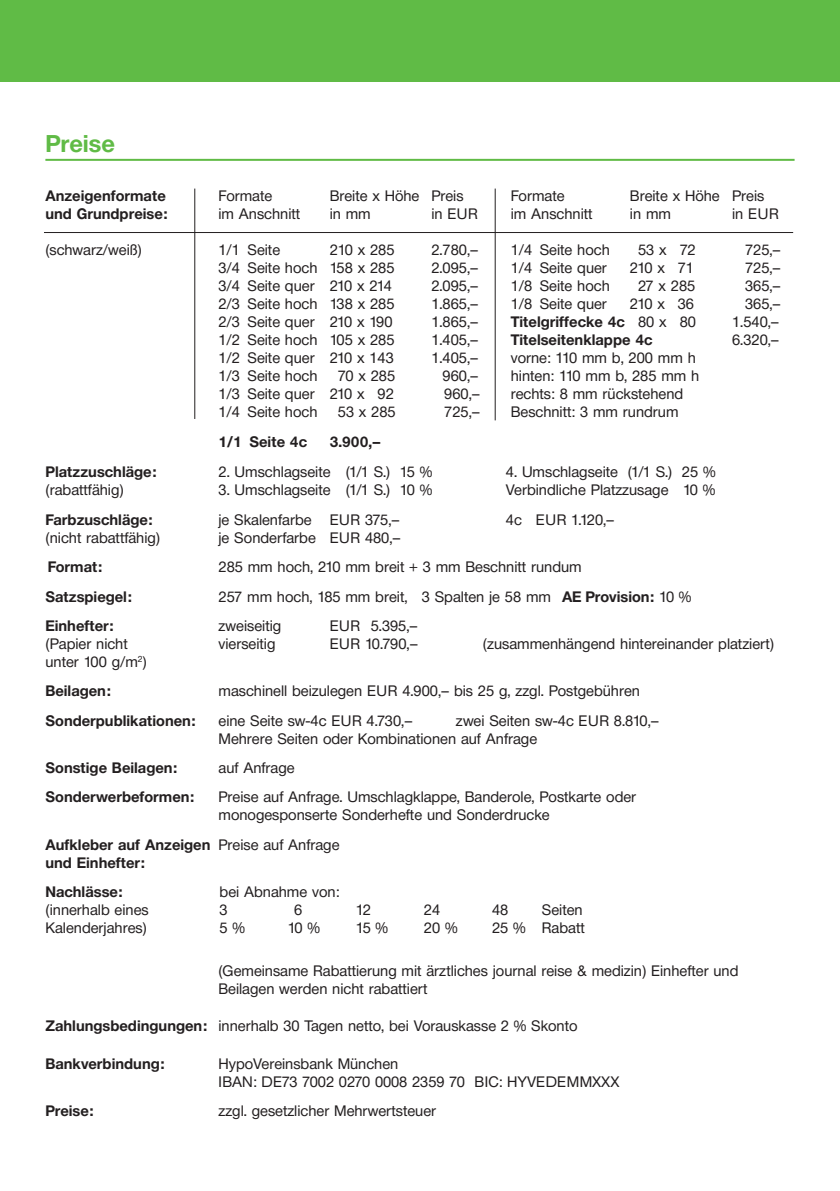
<style>
.page{position:relative;width:840px;height:1191px;background:#fff}
.page>*{position:absolute;margin:0;border:0;box-sizing:border-box;transform-origin:0 0}
.t1{font:700 24px "Neue Helvetica BQ";color:#60bb46}
.t2{font:15px/18px "Neue Helvetica BQ";color:#231f20}
.t3{font:700 15px/18px "Neue Helvetica BQ";color:#231f20}
.s1{font-weight:400}
.s2{font-weight:700}
</style>
<div class="page">
<div style="left:0;top:0;width:839px;height:81px;background:#60bb46"></div>
<hr style="left:45px;top:159px;width:749px;height:2px;background:#60bb46">
<hr style="left:494px;top:189px;width:1px;height:231px;background:#231f20">
<hr style="left:194px;top:189px;width:1px;height:230px;background:#231f20">
<hr style="left:44px;top:232px;width:748px;height:1px;background:#231f20">
<h1 class="t1" style="left:45px;top:128px;width:71px">Preise</h1>
<p class="t3" style="left:45px;top:187px;width:122px">Anzeigenformate</p>
<p class="t2" style="left:218px;top:187px;width:55px">Formate</p>
<p class="t2" style="left:329px;top:187px;width:135px">Breite x Höhe Preis</p>
<p class="t2" style="left:510px;top:187px;width:55px">Formate</p>
<p class="t2" style="left:629px;top:187px;width:136px">Breite x Höhe Preis</p>
<p class="t3" style="left:45px;top:205px;width:123px">und Grundpreise:</p>
<p class="t2" style="left:218px;top:205px;width:83px">im Anschnitt</p>
<p class="t2" style="left:329px;top:205px;width:43px">in mm</p>
<p class="t2" style="left:431px;top:205px;width:48px">in EUR</p>
<p class="t2" style="left:510px;top:205px;width:83px">im Anschnitt</p>
<p class="t2" style="left:629px;top:205px;width:43px">in mm</p>
<p class="t2" style="left:731px;top:205px;width:48px">in EUR</p>
<p class="t2" style="left:45px;top:241px;width:98px">(schwarz/weiß)</p>
<p class="t2" style="left:218px;top:241px;width:63px">1/1 Seite</p>
<p class="t2" style="left:329px;top:241px;width:66px">210 x 285</p>
<p class="t2" style="left:431px;top:241px;width:48px">2.780,–</p>
<p class="t2" style="left:510px;top:241px;width:100px">1/4 Seite hoch</p>
<p class="t2" style="left:637px;top:241px;width:59px">53 x 72</p>
<p class="t2" style="left:744px;top:241px;width:37px">725,–</p>
<p class="t2" style="left:218px;top:259px;width:177px">3/4 Seite hoch 158 x 285</p>
<p class="t2" style="left:431px;top:259px;width:48px">2.095,–</p>
<p class="t2" style="left:510px;top:259px;width:98px">1/4 Seite quer</p>
<p class="t2" style="left:629px;top:259px;width:66px">210 x 71</p>
<p class="t2" style="left:744px;top:259px;width:37px">725,–</p>
<p class="t2" style="left:218px;top:277px;width:175px">3/4 Seite quer 210 x 214</p>
<p class="t2" style="left:431px;top:277px;width:48px">2.095,–</p>
<p class="t2" style="left:510px;top:277px;width:100px">1/8 Seite hoch</p>
<p class="t2" style="left:637px;top:277px;width:59px">27 x 285</p>
<p class="t2" style="left:744px;top:277px;width:37px">365,–</p>
<p class="t2" style="left:218px;top:295px;width:177px">2/3 Seite hoch 138 x 285</p>
<p class="t2" style="left:431px;top:295px;width:48px">1.865,–</p>
<p class="t2" style="left:510px;top:295px;width:98px">1/8 Seite quer</p>
<p class="t2" style="left:629px;top:295px;width:66px">210 x 36</p>
<p class="t2" style="left:744px;top:295px;width:37px">365,–</p>
<p class="t2" style="left:218px;top:313px;width:175px">2/3 Seite quer 210 x 190</p>
<p class="t2" style="left:431px;top:313px;width:48px">1.865,–</p>
<p class="t3" style="left:510px;top:313px;width:186px">Titelgriffecke 4c <span class="s1">80 x 80</span></p>
<p class="t2" style="left:731px;top:313px;width:48px">1.540,–</p>
<p class="t2" style="left:218px;top:331px;width:177px">1/2 Seite hoch 105 x 285</p>
<p class="t2" style="left:431px;top:331px;width:48px">1.405,–</p>
<p class="t3" style="left:510px;top:331px;width:143px">Titelseitenklappe 4c</p>
<p class="t2" style="left:731px;top:331px;width:48px">6.320,–</p>
<p class="t2" style="left:218px;top:349px;width:177px">1/2 Seite quer 210 x 143</p>
<p class="t2" style="left:431px;top:349px;width:48px">1.405,–</p>
<p class="t2" style="left:510px;top:349px;width:186px">vorne: 110 mm b, 200 mm h</p>
<p class="t2" style="left:218px;top:367px;width:100px">1/3 Seite hoch</p>
<p class="t2" style="left:337px;top:367px;width:59px">70 x 285</p>
<p class="t2" style="left:442px;top:367px;width:37px">960,–</p>
<p class="t2" style="left:510px;top:367px;width:190px">hinten: 110 mm b, 285 mm h</p>
<p class="t2" style="left:218px;top:385px;width:177px">1/3 Seite quer 210 x 92</p>
<p class="t2" style="left:444px;top:385px;width:37px">960,–</p>
<p class="t2" style="left:510px;top:385px;width:174px">rechts: 8 mm rückstehend</p>
<p class="t2" style="left:218px;top:403px;width:100px">1/4 Seite hoch</p>
<p class="t2" style="left:337px;top:403px;width:59px">53 x 285</p>
<p class="t2" style="left:444px;top:403px;width:37px">725,–</p>
<p class="t2" style="left:510px;top:403px;width:169px">Beschnitt: 3 mm rundrum</p>
<p class="t3" style="left:218px;top:433px;width:90px">1/1 Seite 4c</p>
<p class="t3" style="left:329px;top:433px;width:53px">3.900,–</p>
<p class="t3" style="left:45px;top:463px;width:112px">Platzzuschläge:</p>
<p class="t2" style="left:218px;top:463px;width:215px">2. Umschlagseite (1/1 S.) 15 %</p>
<p class="t2" style="left:505px;top:463px;width:211px">4. Umschlagseite (1/1 S.) 25 %</p>
<p class="t2" style="left:45px;top:481px;width:80px">(rabattfähig)</p>
<p class="t2" style="left:218px;top:481px;width:215px">3. Umschlagseite (1/1 S.) 10 %</p>
<p class="t2" style="left:505px;top:481px;width:211px">Verbindliche Platzzusage 10 %</p>
<p class="t3" style="left:45px;top:510px;width:109px">Farbzuschläge:</p>
<p class="t2" style="left:218px;top:510px;width:182px">je Skalenfarbe EUR 375,–</p>
<p class="t2" style="left:505px;top:510px;width:110px">4c EUR 1.120,–</p>
<p class="t2" style="left:45px;top:528px;width:116px">(nicht rabattfähig)</p>
<p class="t2" style="left:218px;top:528px;width:183px">je Sonderfarbe EUR 480,–</p>
<p class="t3" style="left:48px;top:558px;width:56px">Format:</p>
<p class="t2" style="left:218px;top:558px;width:364px">285 mm hoch, 210 mm breit + 3 mm Beschnitt rundum</p>
<p class="t3" style="left:45px;top:587px;width:88px">Satzspiegel:</p>
<p class="t2" style="left:218px;top:587px;width:474px">257 mm hoch, 185 mm breit, 3 Spalten je 58 mm <span class="s2">AE Provision:</span> 10 %</p>
<p class="t3" style="left:45px;top:616px;width:70px">Einhefter:</p>
<p class="t2" style="left:218px;top:616px;width:64px">zweiseitig</p>
<p class="t2" style="left:329px;top:616px;width:89px">EUR 5.395,–</p>
<p class="t2" style="left:45px;top:634px;width:84px">(Papier nicht</p>
<p class="t2" style="left:218px;top:634px;width:58px">vierseitig</p>
<p class="t2" style="left:329px;top:634px;width:89px">EUR 10.790,–</p>
<p class="t2" style="left:482px;top:634px;width:293px">(zusammenhängend hintereinander platziert)</p>
<p class="t2" style="left:45px;top:647px;width:103px;line-height:29.4px">unter 100 g/m<sup>2</sup>)<br><span class="s2">Beilagen:</span></p>
<p class="t2" style="left:218px;top:682px;width:423px">maschinell beizulegen EUR 4.900,– bis 25 g, zzgl. Postgebühren</p>
<p class="t3" style="left:45px;top:711px;width:152px">Sonderpublikationen:</p>
<p class="t2" style="left:218px;top:711px;width:195px">eine Seite sw-4c EUR 4.730,–</p>
<p class="t2" style="left:218px;top:711px;width:442px;text-indent:237px">zwei Seiten sw-4c EUR 8.810,–<br>Mehrere Seiten oder Kombinationen auf Anfrage</p>
<p class="t3" style="left:45px;top:758px;width:133px">Sonstige Beilagen:</p>
<p class="t2" style="left:218px;top:758px;width:78px">auf Anfrage</p>
<p class="t3" style="left:45px;top:788px;width:150px">Sonderwerbeformen:</p>
<p class="t2" style="left:218px;top:788px;width:419px">Preise auf Anfrage. Umschlagklappe, Banderole, Postkarte oder monogesponserte Sonderhefte und Sonderdrucke</p>
<p class="t3" style="left:45px;top:835px;width:295px">Aufkleber auf Anzeigen <span class="s1">Preise auf Anfrage </span>und Einhefter:</p>
<p class="t3" style="left:45px;top:882px;width:79px">Nachlässe:</p>
<p class="t2" style="left:219px;top:882px;width:121px">bei Abnahme von:</p>
<p class="t2" style="left:45px;top:900px;width:105px">(innerhalb eines</p>
<p class="t2" style="left:219px;top:900px;width:10px">3</p>
<p class="t2" style="left:294px;top:900px;width:10px">6</p>
<p class="t2" style="left:355px;top:900px;width:17px">12</p>
<p class="t2" style="left:423px;top:900px;width:18px">24</p>
<p class="t2" style="left:491px;top:900px;width:18px">48</p>
<p class="t2" style="left:541px;top:900px;width:42px">Seiten</p>
<p class="t2" style="left:45px;top:918px;width:103px">Kalenderjahres)</p>
<p class="t2" style="left:219px;top:918px;width:27px">5 %</p>
<p class="t2" style="left:287px;top:918px;width:34px">10 %</p>
<p class="t2" style="left:355px;top:918px;width:34px">15 %</p>
<p class="t2" style="left:423px;top:918px;width:35px">20 %</p>
<p class="t2" style="left:491px;top:918px;width:94px">25 % Rabatt</p>
<p class="t2" style="left:218px;top:961px;width:521px">(Gemeinsame Rabattierung mit ärztliches journal reise &amp; medizin) Einhefter und<br>Beilagen werden nicht rabattiert</p>
<p class="t2" style="left:45px;top:1017px;width:533px"><span class="s2">Zahlungsbedingungen:</span> innerhalb 30 Tagen netto, bei Vorauskasse 2 % Skonto</p>
<p class="t3" style="left:45px;top:1054px;width:121px">Bankverbindung:</p>
<p class="t2" style="left:218px;top:1054px;width:402px">HypoVereinsbank München<br>IBAN: DE73 7002 0270 0008 2359 70 BIC: HYVEDEMMXXX</p>
<p class="t3" style="left:45px;top:1101px;width:50px">Preise:</p>
<p class="t2" style="left:218px;top:1101px;width:219px">zzgl. gesetzlicher Mehrwertsteuer</p>
</div>
